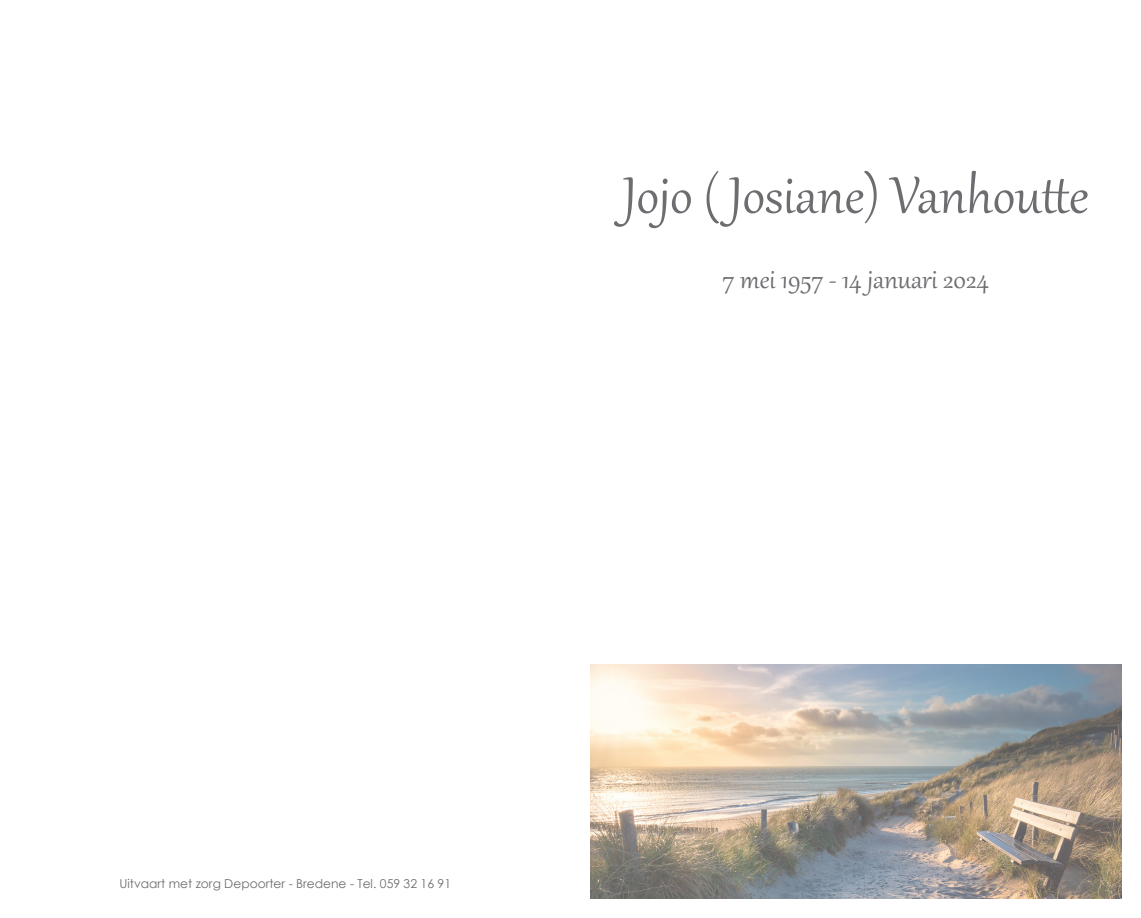
<style>
.page{position:relative;width:1141px;height:918px;background:#fff}
.page>*{position:absolute;margin:0;border:0;box-sizing:border-box;transform-origin:0 0}
.t1{font:63px "Gabriola";color:#6c6d70}
.t2{font:31.5px "Gabriola";color:#6c6d70}
.t3{font:12.25px "Century Gothic";color:#6c6d70}
</style>
<div class="page">
<img style="left:590px;top:665px;width:531px;height:233px">
<p class="t1" style="left:623px;top:154px;width:467px">Jojo ( Josiane) Vanhoutte</p>
<p class="t2" style="left:723px;top:259px;width:268px">7 mei 1957 - 14 januari 2024</p>
<p class="t3" style="left:119px;top:875px;width:333px">Uitvaart met zorg Depoorter - Bredene - Tel. 059 32 16 91</p>
</div>
